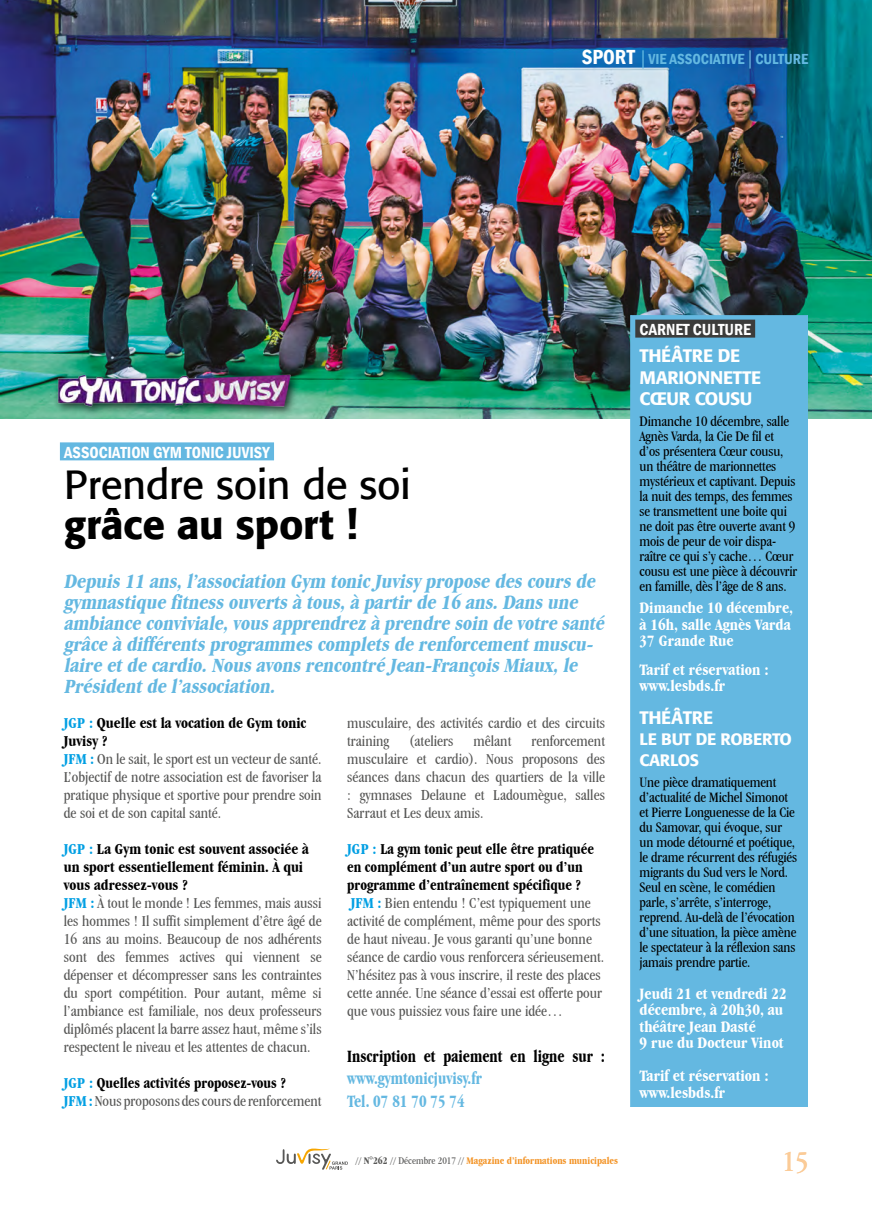
<style>
.page{position:relative;width:872px;height:1212px;background:#fff}
.page>*{position:absolute;margin:0;border:0;box-sizing:border-box;transform-origin:0 0}
.t1{font:40.5px "Formata";letter-spacing:-.01em;color:#000}
.t2{font:500 40.5px "Formata";letter-spacing:-.005em;color:#000}
.t3{font:condensed 30px "Garamond IT Cby BT";color:#fbcb97}
.t4{font:italic 700 condensed 21px/21px "Garamond IT Cby BT";color:#64b8e1}
.t5{font:500 18px/21px "Formata";letter-spacing:-.02em;color:#fff}
.t6{font:700 condensed 18px/22.5px "Garamond IT Cby BT";color:#64b8e1;scale:.91 1}
.t7{font:700 condensed 18px "Garamond IT Cby BT";color:#000;scale:.91 1}
.t8{font:700 condensed 16.5px/16.5px "Garamond IT Cby BT";color:#fff}
.t9{font:600 condensed 16.5px "Franklin Gothic";color:#fff}
.t10{font:500 16.5px/21px "Formata";letter-spacing:-.02em;color:#fff}
.t11{font:condensed 15.75px/18px "Garamond IT Cby BT";color:#575756}
.t12{font:condensed 15px/15px "Garamond IT Cby BT";letter-spacing:-.01em;color:#000}
.t13{font:600 condensed 15px "Franklin Gothic";color:#64b8e1}
.t14{font:700 condensed 10.5px "Garamond IT Cby BT";color:#f39325}
.s1{font-size:21px;color:#fff}
.s2{font-weight:700;color:#009fe3}
.s3{font-weight:700;color:#000}
.s4{color:#575756}
.s5{font-weight:400;color:#575756}
</style>
<div class="page">
<img style="left:0;top:0;width:872px;height:418px">
<div style="left:60px;top:442px;width:214px;height:18px;background:#64b8e1"></div>
<div style="left:630px;top:316px;width:177px;height:790px;background:#64b8e1"></div>
<div style="left:635px;top:320px;width:120px;height:18px;background:#3c3c3b"></div>
<div style="left:630px;top:315px;width:178px;height:792px;border:1px solid #64b8e1"></div>
<svg style="left:276px;top:1148px;width:72px;height:22px"></svg>
<div style="left:53px;top:370px;width:248px;height:47px;background:#000;opacity:.75"></div>
<img style="left:55px;top:374px;width:238px;height:32px">
<p class="t13" style="left:581px;top:49px;width:228px"><span class="s1">SPORT</span> │VIE ASSOCIATIVE│CULTURE</p>
<p class="t9" style="left:64px;top:442px;width:207px">ASSOCIATION GYM TONIC JUVISY</p>
<h1 class="t1" style="left:64px;top:460px;width:348px">Prendre soin de soi</h1>
<h1 class="t2" style="left:64px;top:500px;width:295px">grâce au sport !</h1>
<p class="t4" style="left:64px;top:571px;width:546px">Depuis11 ans,l’association Gym tonicJuvisy propose descoursde gymnastique fitnessouvertsà tous,à partir de 16 ans.Dansune ambiance conviviale,vousapprendrez à prendre soin de votre santé grâce à différentsprogrammescompletsde renforcementmuscu&shy;laire etde cardio.Nousavonsrencontré Jean-FrançoisMiaux,le Présidentde l’association.</p>
<p class="t11" style="left:64px;top:714px;width:259px"><span class="s2">JGP :</span> <span class="s3">Quelle est la vocation de Gym tonic Juvisy ?<br></span><span class="s2">JFM :</span> On le sait, le sport est un vecteur de santé.<br>L’objectif de notre association est de favoriser la pratique physique et sportive pour prendre soin de soi et de son capital santé.</p>
<p class="t11" style="left:64px;top:840px;width:259px"><span class="s2">JGP :</span> <span class="s3">La Gym tonic est souvent associée à un sport essentiellement féminin. À qui vous adressez-vous ?<br></span><span class="s2">JFM :</span> À tout le monde ! Les femmes, mais aussi les hommes ! Il suffit simplement d’être âgé de 16 ans au moins. Beaucoup de nos adhérents sont des femmes actives qui viennent se dépenser et décompresser sans les contraintes du sport compétition. Pour autant, même si l’ambiance est familiale, nos deux professeurs diplômés placent la barre assez haut, même s’ils respectent le niveau et les attentes de chacun.</p>
<p class="t11" style="left:64px;top:1074px;width:259px"><span class="s2">JGP :</span> <span class="s3">Quelles activités proposez-vous ?<br></span><span class="s2">JFM :</span>Nous proposons des cours de renforcement</p>
<p class="t11" style="left:347px;top:714px;width:259px">musculaire, des activités cardio et des circuits training</p>
<p class="t11" style="left:409px;top:732px;width:46px">(ateliers</p>
<p class="t11" style="left:473px;top:732px;width:39px">mêlant</p>
<p class="t11" style="left:347px;top:732px;width:259px;text-align:justify;text-indent:184px">renforcement musculaire et cardio). Nous proposons des séances dans chacun des quartiers de la ville : gymnases Delaune et Ladoumègue, salles Sarraut et Les deux amis.</p>
<p class="t11" style="left:347px;top:839px;width:258px"><span class="s2">JGP :</span> <span class="s3">La gym tonic peut elle être pratiquée en complément d’un autre sport ou d’un programme d’entraînement spécifique ?<br></span><span class="s2">JFM :</span> Bien entendu ! C’est typiquement une activité de complément, même pour des sports de haut niveau. Je vous garanti qu’une bonne séance de cardio vous renforcera sérieusement.<br>N’hésitez pas à vous inscrire, il reste des places cette année. Une séance d’essai est offerte pour que vous puissiez vous faire une idée…</p>
<p class="t7" style="left:347px;top:1045px;width:285px">Inscription et paiement en ligne sur :</p>
<p class="t6" style="left:347px;top:1067px;width:150px">www.gymtonicjuvisy.fr<br>Tel. 07 81 70 75 74</p>
<p class="t14" style="left:355px;top:1155px;width:264px"><span class="s4">// N°262 //</span> <span class="s5">Décembre 2017</span> <span class="s4">//</span> Magazine d’informations municipales</p>
<p class="t9" style="left:639px;top:319px;width:113px">CARNET CULTURE</p>
<p class="t5" style="left:639px;top:345px;width:123px">THÉÂTRE DE<br>MARIONNETTE<br>CŒUR COUSU</p>
<p class="t12" style="left:639px;top:413px;width:159px">Dimanche 10 décembre, salle<br>Agnès Varda, la Cie De fil et d’os présentera Cœur cousu, un théâtre de marionnettes mystérieux et captivant. Depuis la nuit des temps, des femmes se transmettent une boite qui ne doit pas être ouverte avant 9 mois de peur de voir dispa&shy;raître ce qui s’y cache… Cœur cousu est une pièce à découvrir en famille, dès l’âge de 8 ans.</p>
<p class="t8" style="left:639px;top:599px;width:155px">Dimanche 10 décembre, à 16h, salle Agnès Varda<br>37 Grande Rue</p>
<p class="t8" style="left:639px;top:661px;width:131px">Tarif et réservation : www.lesbds.fr</p>
<p class="t5" style="left:639px;top:707px;width:75px">THÉÂTRE</p>
<p class="t10" style="left:639px;top:729px;width:154px">LE BUT DE ROBERTO<br>CARLOS</p>
<p class="t12" style="left:639px;top:775px;width:159px">Une pièce dramatiquement d’actualité de Michel Simonot et Pierre Longuenesse de la Cie du Samovar, qui évoque, sur un mode détourné et poétique, le drame récurrent des réfugiés migrants du Sud vers le Nord.<br>Seul en scène, le comédien parle, s’arrête, s’interroge, reprend. Au-delà de l’évocation d’une situation, la pièce amène le spectateur à la réflexion sans jamais prendre partie.</p>
<p class="t8" style="left:639px;top:985px;width:149px">Jeudi 21 et vendredi 22 décembre, à 20h30, au théâtre Jean Dasté<br>9 rue du Docteur Vinot</p>
<p class="t8" style="left:639px;top:1067px;width:131px">Tarif et réservation : www.lesbds.fr</p>
<h2 class="t3" style="left:782px;top:1144px;width:27px">15</h2>
</div>
